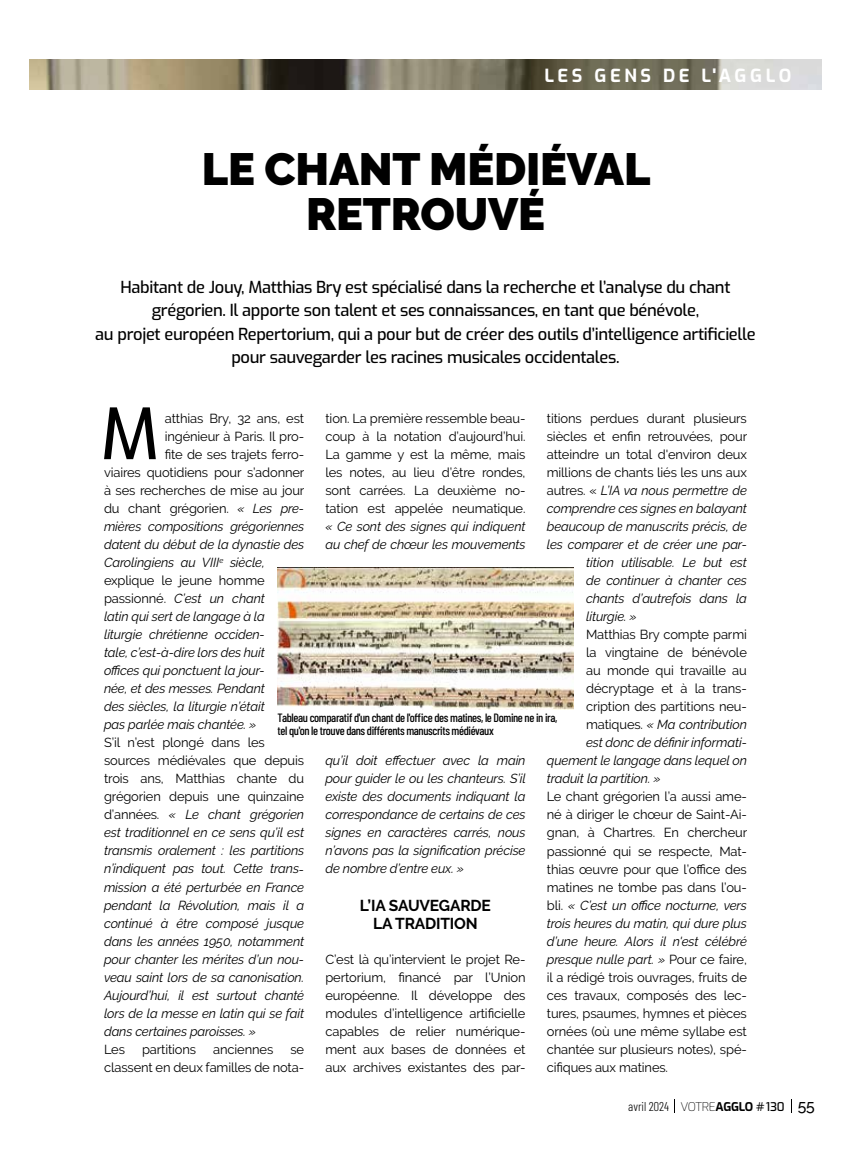
<style>
.page{position:relative;width:851px;height:1149px;background:#fff}
.page>*{position:absolute;margin:0;border:0;box-sizing:border-box;transform-origin:0 0}
.t1{font:500 70.2px "Exo";color:#000}
.t2{font:900 45px/45px "Raleway";letter-spacing:-.005em;color:#000;text-align:center}
.t3{font:700 18px "Exo";letter-spacing:.2em;color:#fff}
.t4{font:500 16.5px/23.2px "Exo";letter-spacing:-.02em;color:#000;text-align:center}
.t5{font:700 15.75px/18px "Raleway";letter-spacing:-.01em;color:#000;text-align:center}
.t6{font:italic 13.05px/18px "Raleway";letter-spacing:-.01em;color:#000}
.t7{font:13.05px/18px "Raleway";letter-spacing:-.01em;color:#000;text-align:justify}
.t8{font:300 12.75px "Barlow Condensed";color:#000}
.t9{font:500 12px/12px "Barlow Condensed";letter-spacing:-.03em;color:#000}
.s1{font-style:normal}
.s2{font-style:italic}
.s3{font-family:"Exo";font-weight:200;font-size:12px}
.s4{font-family:"Exo";font-weight:700;font-size:12px}
.s5{font-family:"Exo";font-weight:500;font-size:12px}
.s6{font-family:"Raleway";font-weight:500;font-size:15.75px}
</style>
<div class="page">
<img style="left:30px;top:60px;width:791px;height:29px">
<svg style="left:674px;top:1099px;width:1px;height:13px"></svg>
<img style="left:277px;top:567px;width:296px;height:142px">
<h3 class="t3" style="left:544px;top:62px;width:248px">LES GENS DE L'AGGLO</h3>
<h2 class="t2" style="left:202px;top:146px;width:450px">LE CHANT MÉDIÉVAL<br>RETROUVÉ</h2>
<p class="t4" style="left:95px;top:274px;width:662px">Habitant de Jouy, Matthias Bry est spécialisé dans la recherche et l’analyse du chant grégorien. Il apporte son talent et ses connaissances, en tant que bénévole,<br>au projet européen Repertorium, qui a pour but de créer des outils d’intelligence artificielle pour sauvegarder les racines musicales occidentales.</p>
<h1 class="t1" style="left:100px;top:381px;width:61px">M</h1>
<p class="t7" style="left:165px;top:409px;width:141px">atthias Bry, 32 ans, est</p>
<p class="t7" style="left:325px;top:409px;width:201px">tion. La première ressemble beau&shy;coup à la notation d’aujourd’hui.<br>La gamme y est la même, mais les notes, au lieu d’être rondes, sont carrées. La deuxième no&shy;tation est appelée neumatique.</p>
<p class="t6" style="left:325px;top:517px;width:201px">« Ce sont des signes qui indiquent au chef de chœur les mouvements</p>
<p class="t7" style="left:546px;top:409px;width:201px">titions perdues durant plusieurs</p>
<p class="t7" style="left:546px;top:427px;width:202px">siècles et enfin retrouvées, pour</p>
<p class="t7" style="left:546px;top:445px;width:201px">atteindre un total d'environ deux</p>
<p class="t7" style="left:546px;top:463px;width:201px">millions de chants liés les uns aux</p>
<p class="t6" style="left:546px;top:481px;width:201px"><span class="s1">autres. «</span> L’IA va nous permettre de</p>
<p class="t6" style="left:546px;top:499px;width:201px">comprendre ces signes en balayant</p>
<p class="t6" style="left:546px;top:517px;width:201px">beaucoup de manuscrits précis, de</p>
<p class="t6" style="left:546px;top:535px;width:201px">les comparer et de créer une par-</p>
<p class="t6" style="left:586px;top:553px;width:162px">tition utilisable. Le but est</p>
<p class="t6" style="left:586px;top:571px;width:162px">de continuer à chanter ces</p>
<p class="t6" style="left:586px;top:589px;width:162px">chants d’autrefois dans la</p>
<p class="t6" style="left:586px;top:607px;width:52px">liturgie. »</p>
<p class="t7" style="left:586px;top:625px;width:162px">Matthias Bry compte parmi</p>
<p class="t7" style="left:586px;top:643px;width:162px">la vingtaine de bénévole</p>
<p class="t7" style="left:586px;top:661px;width:162px">au monde qui travaille au</p>
<p class="t7" style="left:586px;top:679px;width:162px">décryptage et à la trans-</p>
<p class="t7" style="left:586px;top:697px;width:162px">cription des partitions neu-</p>
<p class="t6" style="left:586px;top:715px;width:162px"><span class="s1">matiques.</span> « Ma contribution</p>
<p class="t6" style="left:586px;top:733px;width:162px">est donc de définir informati-</p>
<p class="t6" style="left:546px;top:751px;width:201px">quement le langage dans lequel on</p>
<p class="t6" style="left:546px;top:769px;width:115px">traduit la partition. »</p>
<p class="t7" style="left:546px;top:787px;width:202px">Le chant grégorien l’a aussi ame&shy;né à diriger le chœur de Saint-Ai&shy;gnan, à Chartres. En chercheur passionné qui se respecte, Mat&shy;thias œuvre pour que l’office des matines ne tombe pas dans l’ou&shy;bli. <span class="s2">« C’est un office nocturne, vers trois heures du matin, qui dure plus d’une heure. Alors il n'est célébré presque nulle part. »</span> Pour ce faire, il a rédigé trois ouvrages, fruits de ces travaux, composés des lec&shy;tures, psaumes, hymnes et pièces ornées (où une même syllabe est chantée sur plusieurs notes), spé&shy;cifiques aux matines.</p>
<p class="t8" style="left:628px;top:1098px;width:188px">avril 2024 <span class="s3">VOTRE</span><span class="s4">AGGLO</span> <span class="s5"># 130</span> <span class="s6">55</span></p>
<p class="t7" style="left:165px;top:427px;width:141px">ingénieur à Paris. Il pro-</p>
<p class="t7" style="left:165px;top:445px;width:141px">fite de ses trajets ferro-</p>
<p class="t7" style="left:104px;top:463px;width:202px">viaires quotidiens pour s’adonner</p>
<p class="t7" style="left:104px;top:481px;width:202px">à ses recherches de mise au jour</p>
<p class="t7" style="left:104px;top:499px;width:201px">du chant grégorien. <span class="s2">« Les pre-</span></p>
<p class="t6" style="left:104px;top:517px;width:201px">mières compositions grégoriennes</p>
<p class="t6" style="left:104px;top:535px;width:201px">datent du début de la dynastie des</p>
<p class="t6" style="left:104px;top:553px;width:162px">Carolingiens au VIII<sup>e</sup> siècle,</p>
<p class="t7" style="left:104px;top:571px;width:162px">explique le jeune homme</p>
<p class="t6" style="left:104px;top:589px;width:162px"><span class="s1">passionné.</span> C’est un chant</p>
<p class="t6" style="left:104px;top:607px;width:162px">latin qui sert de langage à la</p>
<p class="t6" style="left:104px;top:625px;width:162px">liturgie chrétienne occiden-</p>
<p class="t6" style="left:104px;top:643px;width:162px">tale, c’est-à-dire lors des huit</p>
<p class="t6" style="left:104px;top:661px;width:162px">offices qui ponctuent la jour-</p>
<p class="t6" style="left:104px;top:679px;width:162px">née, et des messes. Pendant</p>
<p class="t6" style="left:104px;top:697px;width:162px">des siècles, la liturgie n’était</p>
<p class="t6" style="left:104px;top:715px;width:154px">pas parlée mais chantée. »</p>
<p class="t6" style="left:104px;top:733px;width:201px"><span class="s1">S’il n’est plongé dans les sources médiévales que depuis trois ans, Matthias chante du grégorien depuis une quinzaine d’années.</span> « Le chant grégorien est traditionnel en ce sens qu’il est transmis oralement : les partitions n’indiquent pas tout. Cette trans&shy;mission a été perturbée en France pendant la Révolution, mais il a continué à être composé jusque dans les années 1950, notamment pour chanter les mérites d’un nou&shy;veau saint lors de sa canonisation.<br>Aujourd’hui, il est surtout chanté lors de la messe en latin qui se fait dans certaines paroisses. »</p>
<p class="t7" style="left:104px;top:1039px;width:22px">Les</p>
<p class="t7" style="left:142px;top:1039px;width:56px">partitions</p>
<p class="t7" style="left:213px;top:1039px;width:61px">anciennes</p>
<p class="t9" style="left:277px;top:711px;width:281px">Tableau comparatif d'un chant de l'office des matines, le Domine ne in ira, tel qu'on le trouve dans différents manuscrits médiévaux</p>
<p class="t6" style="left:325px;top:751px;width:202px;text-align:justify">qu’il doit effectuer avec la main pour guider le ou les chanteurs. S’il existe des documents indiquant la correspondance de certains de ces signes en caractères carrés, nous n’avons pas la signification précise de nombre d’entre eux. »</p>
<p class="t5" style="left:360px;top:896px;width:132px">L’IA SAUVEGARDE<br>LA TRADITION</p>
<p class="t7" style="left:325px;top:949px;width:201px">C’est là qu’intervient le projet Re&shy;pertorium, financé par l’Union européenne. Il développe des modules d’intelligence artificielle capables de relier numérique&shy;ment aux bases de données et aux archives existantes des par-</p>
<p class="t7" style="left:104px;top:1039px;width:201px;text-align:right">se<br>classent en deux familles de nota-</p>
</div>
